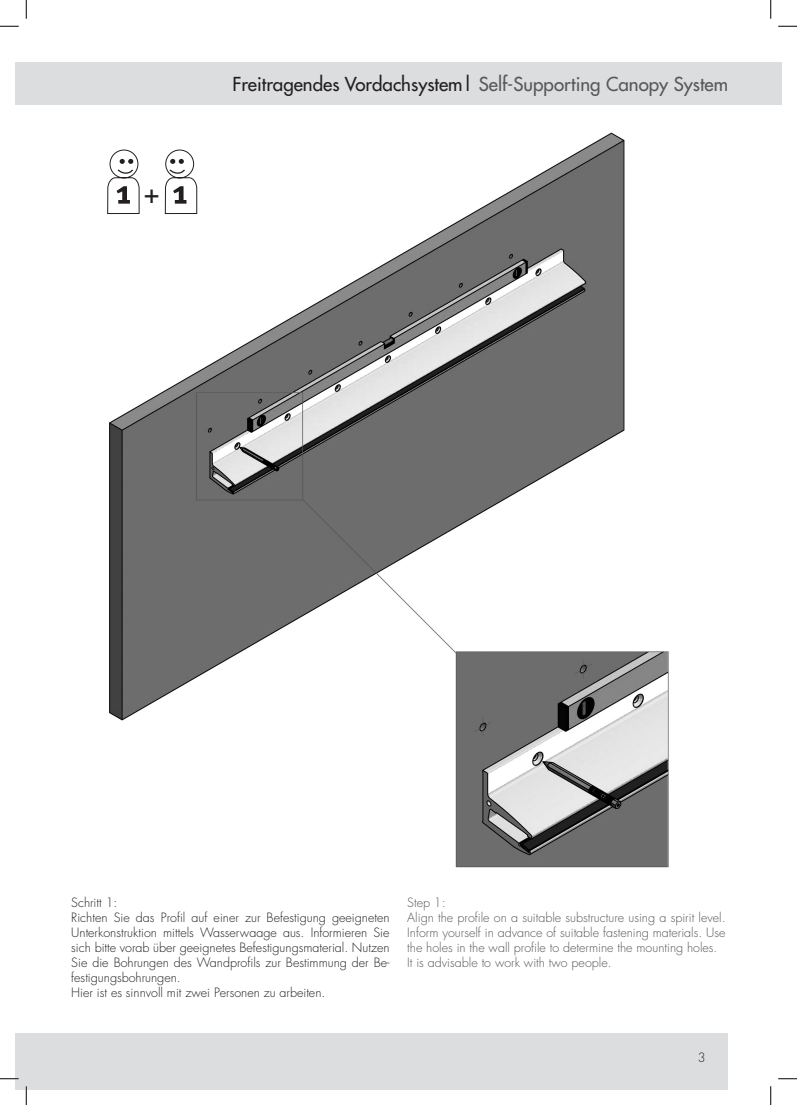
<style>
.page{position:relative;width:797px;height:1105px;background:#fff}
.page>*{position:absolute;margin:0;border:0;box-sizing:border-box;transform-origin:0 0}
.t1{font:26.25px "Futura";color:#231f20}
.t2{font:18.75px "Futura";color:#231f20}
.t3{font:300 12.5px/15px "Futura";color:#231f20;text-align:justify}
.t4{font:300 12.5px/15px "Futura";color:#57585a;text-align:justify}
.s1{color:#57585a}
</style>
<div class="page">
<div style="left:16px;top:1033px;width:712px;height:56px;background:#dcdddf"></div>
<div style="left:16px;top:62px;width:765px;height:43px;background:#dcdddf"></div>
<img style="left:109px;top:132px;width:560px;height:736px">
<svg style="left:107px;top:147px;width:35px;height:71px"></svg>
<svg style="left:161px;top:147px;width:39px;height:71px"></svg>
<svg style="left:0;top:25px;width:19px;height:2px"></svg>
<svg style="left:778px;top:25px;width:19px;height:2px"></svg>
<svg style="left:0;top:1078px;width:19px;height:1px"></svg>
<svg style="left:778px;top:1078px;width:19px;height:1px"></svg>
<svg style="left:25px;top:0;width:2px;height:19px"></svg>
<svg style="left:25px;top:1086px;width:2px;height:19px"></svg>
<svg style="left:770px;top:0;width:1px;height:19px"></svg>
<svg style="left:770px;top:1086px;width:1px;height:19px"></svg>
<p class="t1" style="left:144px;top:176px;width:17px">+</p>
<h2 class="t2" style="left:232px;top:72px;width:497px">Freitragendes Vordachsystem| <span class="s1">Self-Supporting Canopy System</span></h2>
<p class="t3" style="left:71px;top:895px;width:48px">Schritt 1:</p>
<p class="t3" style="left:71px;top:910px;width:320px">Richten Sie das Profil auf einer zur Befestigung geeigneten Unterkonstruktion mittels Wasserwaage aus. Informieren Sie sich bitte vorab über geeignetes Befestigungsmaterial. Nutzen Sie die Bohrungen des Wandprofils zur Bestimmung der Be&shy;festigungsbohrungen.</p>
<p class="t3" style="left:71px;top:985px;width:255px">Hier ist es sinnvoll mit zwei Personen zu arbeiten.</p>
<p class="t4" style="left:407px;top:895px;width:40px">Step 1:</p>
<p class="t4" style="left:407px;top:910px;width:320px">Align the profile on a suitable substructure using a spirit level.<br>Inform yourself in advance of suitable fastening materials. Use the holes in the wall profile to determine the mounting holes.</p>
<p class="t4" style="left:407px;top:955px;width:206px">It is advisable to work with two people.</p>
<p class="t3" style="left:697px;top:1050px;width:9px">3</p>
</div>
